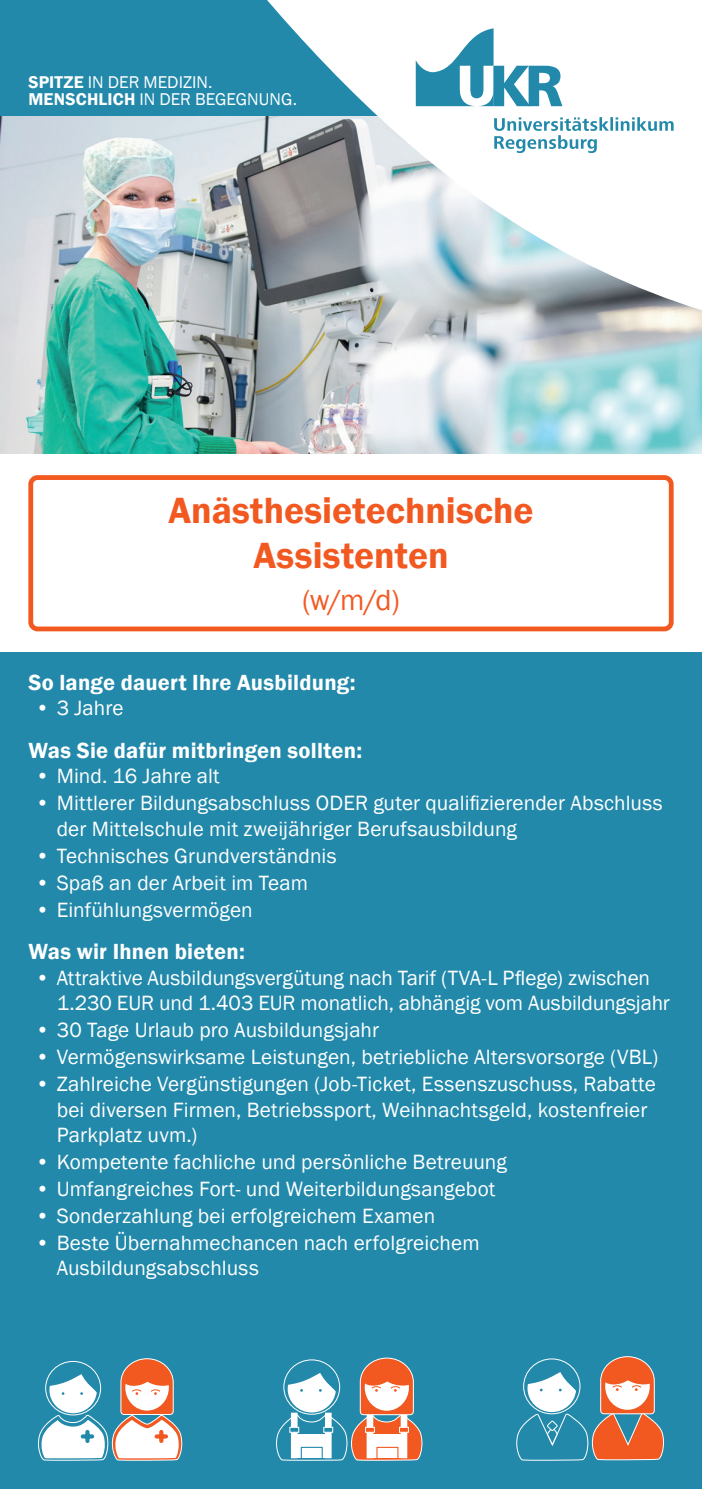
<style>
.page{position:relative;width:702px;height:1489px;background:#fff}
.page>*{position:absolute;margin:0;border:0;box-sizing:border-box;transform-origin:0 0}
.t1{font:600 37.5px/45px "Franklin Gothic";color:#f15921;text-align:center}
.t2{font:30px "Franklin Gothic";color:#f15921}
.t3{font:600 22.5px "Franklin Gothic";letter-spacing:.01em;color:#fff}
.t4{font:21.25px/25.5px "Franklin Gothic";letter-spacing:.005em;color:#fff}
.t5{font:17.5px/17.5px "Franklin Gothic";color:#fff}
.s1{font-weight:600}
</style>
<div class="page">
<div style="left:0;top:0;width:702px;height:452px;background:#2289aa"></div>
<img style="left:0;top:116px;width:702px;height:338px">
<svg style="left:246px;top:0;width:456px;height:319px;background:#cbd6da"></svg>
<svg style="left:494px;top:117px;width:179px;height:36px;background:#cae2ea"></svg>
<svg style="left:416px;top:28px;width:146px;height:78px"></svg>
<div style="left:0;top:652px;width:702px;height:836px;background:#2289aa"></div>
<div style="left:28px;top:475px;width:645px;height:156px;border:5px solid #f15921;border-radius:7px"></div>
<svg style="left:38px;top:1358px;width:145px;height:102px"></svg>
<svg style="left:276px;top:1357px;width:147px;height:103px"></svg>
<svg style="left:516px;top:1356px;width:149px;height:104px"></svg>
<svg style="left:547px;top:1420px;width:10px;height:10px"></svg>
<div style="left:547px;top:1420px;width:10px;height:10px;border:1px solid #fff;border-radius:4px"></div>
<p class="t5" style="left:28px;top:74px;width:270px"><span class="s1">SPITZE</span> IN DER MEDIZIN.<br><span class="s1">MENSCHLICH</span> IN DER BEGEGNUNG.</p>
<h1 class="t1" style="left:168px;top:488px;width:366px">Anästhesietechnische<br>Assistenten</h1>
<h2 class="t2" style="left:302px;top:581px;width:99px">(w/m/d)</h2>
<p class="t3" style="left:28px;top:668px;width:329px">So lange dauert Ihre Ausbildung:</p>
<p class="t4" style="left:35px;top:695px;width:89px">• 3 Jahre</p>
<p class="t3" style="left:28px;top:736px;width:335px">Was Sie dafür mitbringen sollten:</p>
<p class="t4" style="left:35px;top:764px;width:186px">• Mind. 16 Jahre alt</p>
<p class="t4" style="left:57px;top:790px;width:607px;text-indent:-21px">• Mittlerer Bildungsabschluss ODER guter qualifizierender Abschluss der Mittelschule mit zweijähriger Berufsausbildung</p>
<p class="t4" style="left:35px;top:843px;width:302px">• Technisches Grundverständnis</p>
<p class="t4" style="left:35px;top:870px;width:274px">• Spaß an der Arbeit im Team</p>
<p class="t4" style="left:35px;top:897px;width:219px">• Einfühlungsvermögen</p>
<p class="t3" style="left:28px;top:937px;width:218px">Was wir Ihnen bieten:</p>
<p class="t4" style="left:57px;top:965px;width:614px;text-indent:-21px">• Attraktive Ausbildungsvergütung nach Tarif (TVA-L Pflege) zwischen<br>1.230 EUR und 1.403 EUR monatlich, abhängig vom Ausbildungsjahr</p>
<p class="t4" style="left:35px;top:1017px;width:345px">• 30 Tage Urlaub pro Ausbildungsjahr</p>
<p class="t4" style="left:35px;top:1044px;width:624px">• Vermögenswirksame Leistungen, betriebliche Altersvorsorge (VBL)</p>
<p class="t4" style="left:57px;top:1071px;width:600px;text-indent:-21px">• Zahlreiche Vergünstigungen (Job-Ticket, Essenszuschuss, Rabatte bei diversen Firmen, Betriebssport, Weihnachtsgeld, kostenfreier<br>Parkplatz uvm.)</p>
<p class="t4" style="left:35px;top:1149px;width:473px">• Kompetente fachliche und persönliche Betreuung</p>
<p class="t4" style="left:35px;top:1176px;width:461px">• Umfangreiches Fort- und Weiterbildungsangebot</p>
<p class="t4" style="left:35px;top:1203px;width:401px">• Sonderzahlung bei erfolgreichem Examen</p>
<p class="t4" style="left:57px;top:1230px;width:424px;text-indent:-21px">• Beste Übernahmechancen nach erfolgreichem<br>Ausbildungsabschluss</p>
</div>
